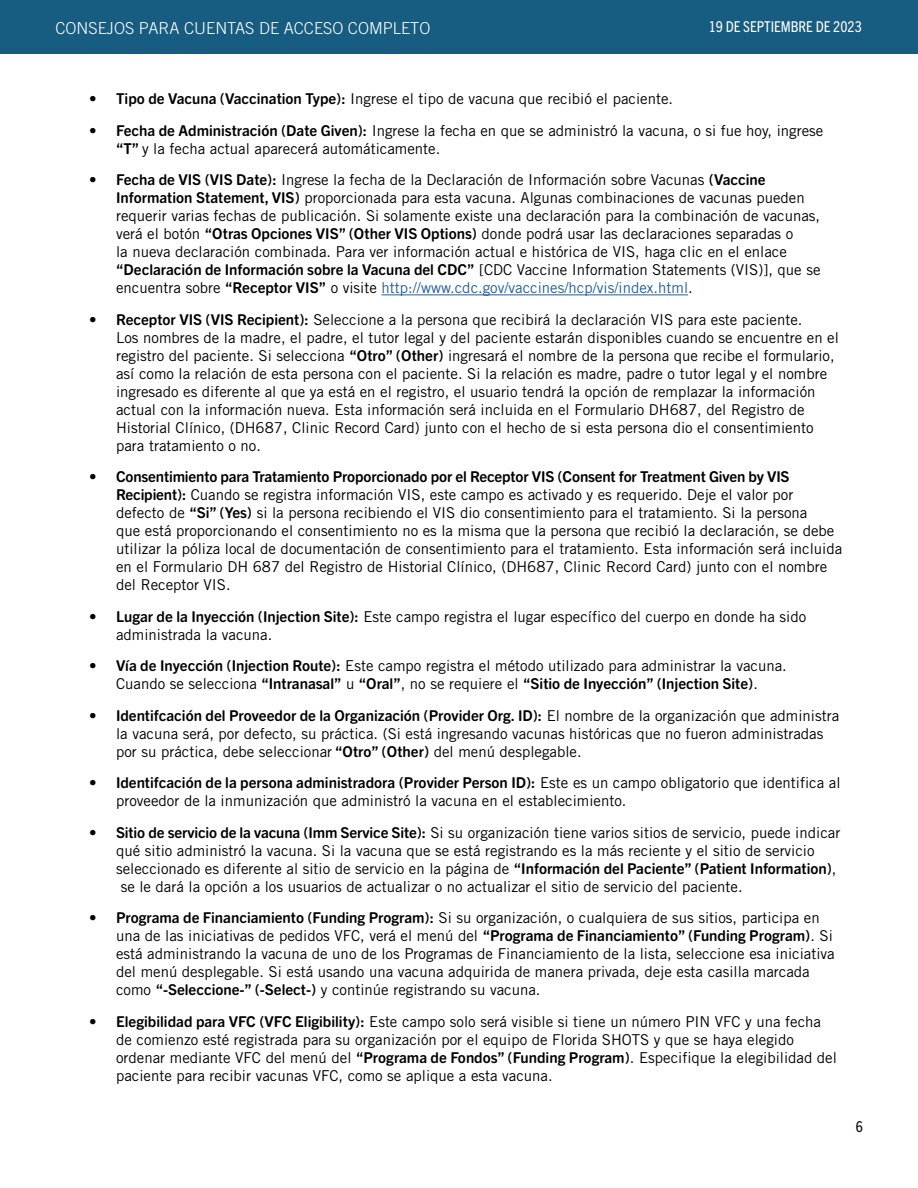
<style>
.page{position:relative;width:918px;height:1188px;background:#fff}
.page>*{position:absolute;margin:0;border:0;box-sizing:border-box;transform-origin:0 0}
.t1{font:300 16.5px "Trade Gothic";color:#fff}
.t2{font:15px/18px "Trade Gothic";color:#000}
.t3{font:700 15px "Trade Gothic Next SR Pro";color:#000}
.t4{font:15px "Trade Gothic";color:#215e9e}
.t5{font:condensed 15px "Trade Gothic Next SR Pro";color:#fff}
.t6{font:condensed 15px "Trade Gothic Next SR Pro";color:#000}
.s1{font-family:"Trade Gothic Next SR Pro"}
.s2{font-family:"Trade Gothic Next SR Pro";font-weight:700}
.s3{font-family:"Trade Gothic";font-weight:400}
.s4{color:#000}
.s5{font-family:"Trade Gothic Next SR Pro";font-weight:700;color:#000}
.s6{font-weight:400}
</style>
<div class="page">
<hr style="left:381px;top:294px;width:307px;height:1px;background:#215e9e">
<div style="left:0;top:0;width:918px;height:54px;background:#175c81"></div>
<p class="t1" style="left:56px;top:18px;width:377px">CONSEJOS PARA CUENTAS DE ACCESO COMPLETO</p>
<p class="t5" style="left:709px;top:17px;width:155px">19 DE SEPTIEMBRE DE 2023</p>
<p class="t2" style="left:89px;top:90px;width:586px"><span class="s1">•</span> <span class="s2">Tipo de Vacuna (Vaccination Type):</span> Ingrese el tipo de vacuna que recibió el paciente.</p>
<p class="t2" style="left:116px;top:121px;width:709px;text-indent:-27px"><span class="s1">•</span> <span class="s2">Fecha de Administración (Date Given):</span> Ingrese la fecha en que se administró la vacuna, o si fue hoy, ingrese <span class="s2">“T”</span> y la fecha actual aparecerá automáticamente.</p>
<p class="t2" style="left:116px;top:171px;width:706px;text-indent:-27px"><span class="s1">•</span> <span class="s2">Fecha de VIS (VIS Date):</span> Ingrese la fecha de la Declaración de Información sobre Vacunas <span class="s2">(Vaccine Information Statement, VIS)</span> proporcionada para esta vacuna. Algunas combinaciones de vacunas pueden requerir varias fechas de publicación. Si solamente existe una declaración para la combinación de vacunas, verá el botón <span class="s2">“Otras Opciones VIS” (Other VIS Options)</span> donde podrá usar las declaraciones separadas o<br>la nueva declaración combinada. Para ver información actual e histórica de VIS, haga clic en el enlace</p>
<p class="t3" style="left:116px;top:259px;width:706px">“Declaración de Información sobre la Vacuna del CDC” <span class="s3">[CDC Vaccine Information Statements (VIS)], que se</span></p>
<p class="t4" style="left:116px;top:279px;width:578px"><span class="s4">encuentra sobre</span> <span class="s5">“Receptor VIS”</span> <span class="s4">o visite</span> http://www.cdc.gov/vaccines/hcp/vis/index.html<span class="s4">.</span></p>
<p class="t2" style="left:116px;top:310px;width:724px;text-indent:-27px"><span class="s1">•</span> <span class="s2">Receptor VIS (VIS Recipient):</span> Seleccione a la persona que recibirá la declaración VIS para este paciente.<br>Los nombres de la madre, el padre, el tutor legal y del paciente estarán disponibles cuando se encuentre en el registro del paciente. Si selecciona <span class="s2">“Otro” (Other)</span> ingresará el nombre de la persona que recibe el formulario, así como la relación de esta persona con el paciente. Si la relación es madre, padre o tutor legal y el nombre ingresado es diferente al que ya está en el registro, el usuario tendrá la opción de remplazar la información actual con la información nueva. Esta información será incluida en el Formulario DH687, del Registro de Historial Clínico, (DH687, Clinic Record Card) junto con el hecho de si esta persona dio el consentimiento para tratamiento o no.</p>
<p class="t3" style="left:89px;top:466px;width:702px"><span class="s6">•</span> Consentimiento para Tratamiento Proporcionado por el Receptor VIS (Consent for Treatment Given by VIS</p>
<p class="t2" style="left:116px;top:486px;width:728px"><span class="s2">Recipient):</span> Cuando se registra información VIS, este campo es activado y es requerido. Deje el valor por defecto de <span class="s2">“Si” (Yes)</span> si la persona recibiendo el VIS dio consentimiento para el tratamiento. Si la persona<br>que está proporcionando el consentimiento no es la misma que la persona que recibió la declaración, se debe utilizar la póliza local de documentación de consentimiento para el tratamiento. Esta información será incluida en el Formulario DH 687 del Registro de Historial Clínico, (DH687, Clinic Record Card) junto con el nombre del Receptor VIS.</p>
<p class="t2" style="left:116px;top:607px;width:692px;text-indent:-27px"><span class="s1">•</span> <span class="s2">Lugar de la Inyección (Injection Site):</span> Este campo registra el lugar específico del cuerpo en donde ha sido administrada la vacuna.</p>
<p class="t2" style="left:89px;top:657px;width:699px"><span class="s1">•</span> <span class="s2">Vía de Inyección (Injection Route):</span> Este campo registra el método utilizado para administrar la vacuna.</p>
<p class="t3" style="left:116px;top:673px;width:643px"><span class="s3">Cuando se selecciona</span> “Intranasal” <span class="s3">u</span> “Oral”<span class="s3">, no se requiere el</span> “Sitio de Inyección” (Injection Site)<span class="s3">.</span></p>
<p class="t3" style="left:89px;top:705px;width:752px"><span class="s6">•</span> Identifcación del Proveedor de la Organización (Provider Org. ID): <span class="s3">El nombre de la organización que administra</span></p>
<p class="t2" style="left:116px;top:724px;width:709px">la vacuna será, por defecto, su práctica. (Si está ingresando vacunas históricas que no fueron administradas por su práctica, debe seleccionar <span class="s2">“Otro” (Other)</span> del menú desplegable.</p>
<p class="t3" style="left:89px;top:772px;width:753px"><span class="s6">•</span> Identifcación de la persona administradora (Provider Person ID): <span class="s3">Este es un campo obligatorio que identifica al</span></p>
<p class="t2" style="left:116px;top:792px;width:512px">proveedor de la inmunización que administró la vacuna en el establecimiento.</p>
<p class="t2" style="left:89px;top:823px;width:753px"><span class="s1">•</span> <span class="s2">Sitio de servicio de la vacuna (Imm Service Site):</span> Si su organización tiene varios sitios de servicio, puede indicar</p>
<p class="t2" style="left:116px;top:841px;width:700px">qué sitio administró la vacuna. Si la vacuna que se está registrando es la más reciente y el sitio de servicio</p>
<p class="t2" style="left:116px;top:859px;width:722px">seleccionado es diferente al sitio de servicio en la página de <span class="s2">“Información del Paciente” (Patient Information)</span>,</p>
<p class="t2" style="left:121px;top:877px;width:623px">se le dará la opción a los usuarios de actualizar o no actualizar el sitio de servicio del paciente.</p>
<p class="t2" style="left:116px;top:909px;width:720px;text-indent:-27px"><span class="s1">•</span> <span class="s2">Programa de Financiamiento (Funding Program):</span> Si su organización, o cualquiera de sus sitios, participa en una de las iniciativas de pedidos VFC, verá el menú del <span class="s2">“Programa de Financiamiento” (Funding Program)</span>. Si está administrando la vacuna de uno de los Programas de Financiamiento de la lista, seleccione esa iniciativa del menú desplegable. Si está usando una vacuna adquirida de manera privada, deje esta casilla marcada como <span class="s2">“-Seleccione-” (-Select-)</span> y continúe registrando su vacuna.</p>
<p class="t2" style="left:116px;top:1012px;width:722px;text-indent:-27px"><span class="s1">•</span> <span class="s2">Elegibilidad para VFC (VFC Eligibility):</span> Este campo solo será visible si tiene un número PIN VFC y una fecha de comienzo esté registrada para su organización por el equipo de Florida SHOTS y que se haya elegido ordenar mediante VFC del menú del <span class="s2">“Programa de Fondos” (Funding Program)</span>. Especifique la elegibilidad del paciente para recibir vacunas VFC, como se aplique a esta vacuna.</p>
<p class="t6" style="left:856px;top:1117px;width:9px">6</p>
</div>
